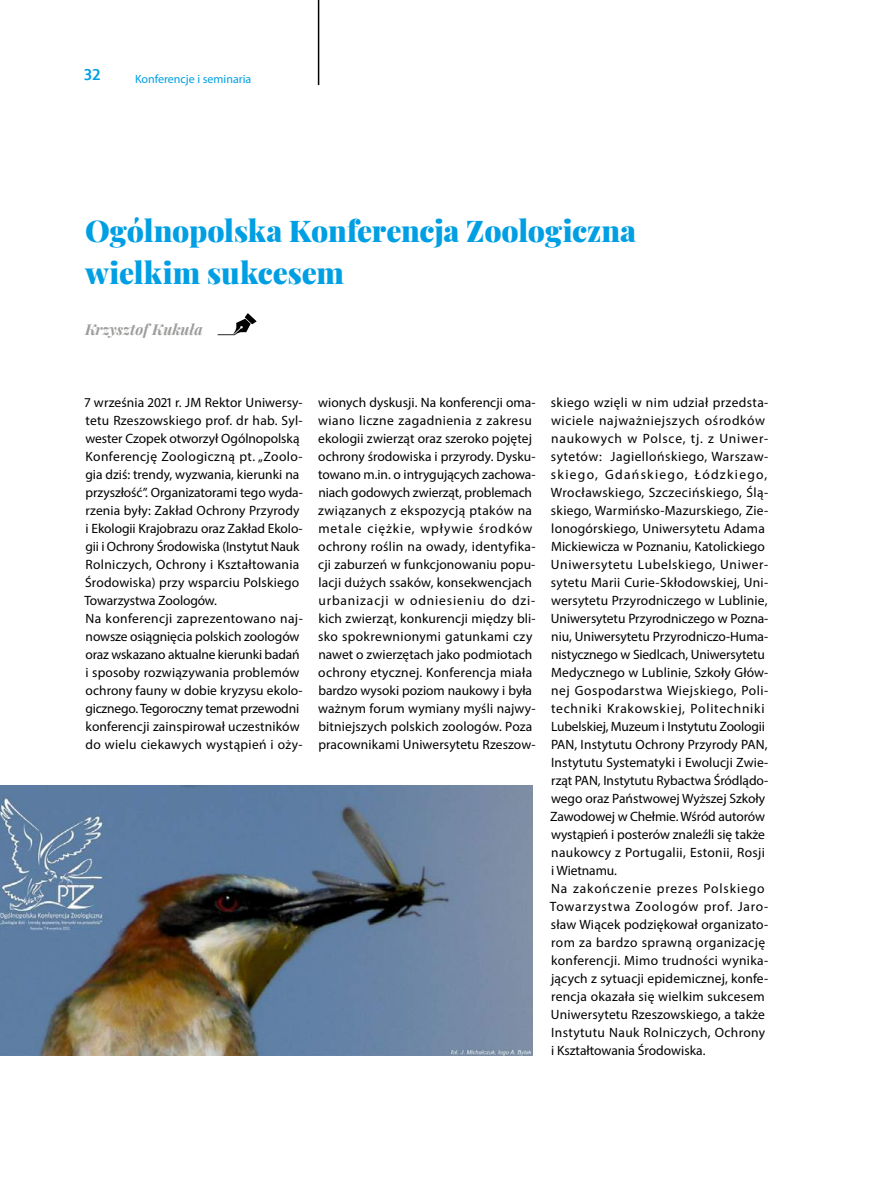
<style>
.page{position:relative;width:893px;height:1191px;background:#fff}
.page>*{position:absolute;margin:0;border:0;box-sizing:border-box;transform-origin:0 0}
.t1{font:900 30px/42px "Playfair Display";letter-spacing:-.005em;color:#009fe3}
.t2{font:700 16.5px "Corbel";color:#009fe3}
.t3{font:italic 700 15px "Playfair Display";color:#9d9d9c}
.t4{font:13.5px/18px "Myriad Pro";letter-spacing:.01em;color:#000}
.t5{font:12px "Myriad Pro";color:#009fe3}
</style>
<div class="page">
<hr style="left:318px;top:0;width:1px;height:85px;background:#000">
<img style="left:0;top:785px;width:533px;height:270px">
<svg style="left:218px;top:313px;width:39px;height:22px"></svg>
<p class="t2" style="left:84px;top:65px;width:18px">32</p>
<p class="t5" style="left:135px;top:71px;width:118px">Konferencje i seminaria</p>
<h1 class="t1" style="left:85px;top:207px;width:553px">Ogólnopolska Konferencja Zoologiczna wielkim sukcesem</h1>
<p class="t3" style="left:85px;top:317px;width:119px">Krzysztof Kukuła</p>
<p class="t4" style="left:84px;top:393px;width:220px">7 września 2021 r. JM Rektor Uniwersy&shy;tetu Rzeszowskiego prof. dr hab. Syl&shy;wester Czopek otworzył Ogólnopolską Konferencję Zoologiczną pt. „Zoolo&shy;gia dziś: trendy, wyzwania, kierunki na przyszłość”. Organizatorami tego wyda&shy;rzenia były: Zakład Ochrony Przyrody i Ekologii Krajobrazu oraz Zakład Ekolo&shy;gii i Ochrony Środowiska (Instytut Nauk Rolniczych, Ochrony i Kształtowania Środowiska) przy wsparciu Polskiego Towarzystwa Zoologów.<br>Na konferencji zaprezentowano naj&shy;nowsze osiągnięcia polskich zoologów oraz wskazano aktualne kierunki badań i sposoby rozwiązywania problemów ochrony fauny w dobie kryzysu ekolo&shy;gicznego. Tegoroczny temat przewodni konferencji zainspirował uczestników do wielu ciekawych wystąpień i oży-</p>
<p class="t4" style="left:318px;top:393px;width:219px">wionych dyskusji. Na konferencji oma&shy;wiano liczne zagadnienia z zakresu ekologii zwierząt oraz szeroko pojętej ochrony środowiska i przyrody. Dysku&shy;towano m.in. o intrygujących zachowa&shy;niach godowych zwierząt, problemach związanych z ekspozycją ptaków na metale ciężkie, wpływie środków ochrony roślin na owady, identyfika&shy;cji zaburzeń w funkcjonowaniu popu&shy;lacji dużych ssaków, konsekwencjach urbanizacji w odniesieniu do dzi&shy;kich zwierząt, konkurencji między bli&shy;sko spokrewnionymi gatunkami czy nawet o zwierzętach jako podmiotach ochrony etycznej. Konferencja miała bardzo wysoki poziom naukowy i była ważnym forum wymiany myśli najwy&shy;bitniejszych polskich zoologów. Poza pracownikami Uniwersytetu Rzeszow-</p>
<p class="t4" style="left:550px;top:393px;width:220px">skiego wzięli w nim udział przedsta&shy;wiciele najważniejszych ośrodków naukowych w Polsce, tj. z Uniwer&shy;sytetów: Jagiellońskiego, Warszaw&shy;skiego, Gdańskiego, Łódzkiego, Wrocławskiego, Szczecińskiego, Ślą&shy;skiego, Warmińsko-Mazurskiego, Zie&shy;lonogórskiego, Uniwersytetu Adama Mickiewicza w Poznaniu, Katolickiego Uniwersytetu Lubelskiego, Uniwer&shy;sytetu Marii Curie-Skłodowskiej, Uni&shy;wersytetu Przyrodniczego w Lublinie, Uniwersytetu Przyrodniczego w Pozna&shy;niu, Uniwersytetu Przyrodniczo-Huma&shy;nistycznego w Siedlcach, Uniwersytetu Medycznego w Lublinie, Szkoły Głów&shy;nej Gospodarstwa Wiejskiego, Poli&shy;techniki Krakowskiej, Politechniki Lubelskiej, Muzeum i Instytutu Zoologii PAN, Instytutu Ochrony Przyrody PAN, Instytutu Systematyki i Ewolucji Zwie&shy;rząt PAN, Instytutu Rybactwa Śródlądo&shy;wego oraz Państwowej Wyższej Szkoły Zawodowej w Chełmie. Wśród autorów wystąpień i posterów znaleźli się także naukowcy z Portugalii, Estonii, Rosji i Wietnamu.<br>Na zakończenie prezes Polskiego Towarzystwa Zoologów prof. Jaro&shy;sław Wiącek podziękował organizato&shy;rom za bardzo sprawną organizację konferencji. Mimo trudności wynika&shy;jących z sytuacji epidemicznej, konfe&shy;rencja okazała się wielkim sukcesem Uniwersytetu Rzeszowskiego, a także Instytutu Nauk Rolniczych, Ochrony i Kształtowania Środowiska.</p>
</div>
